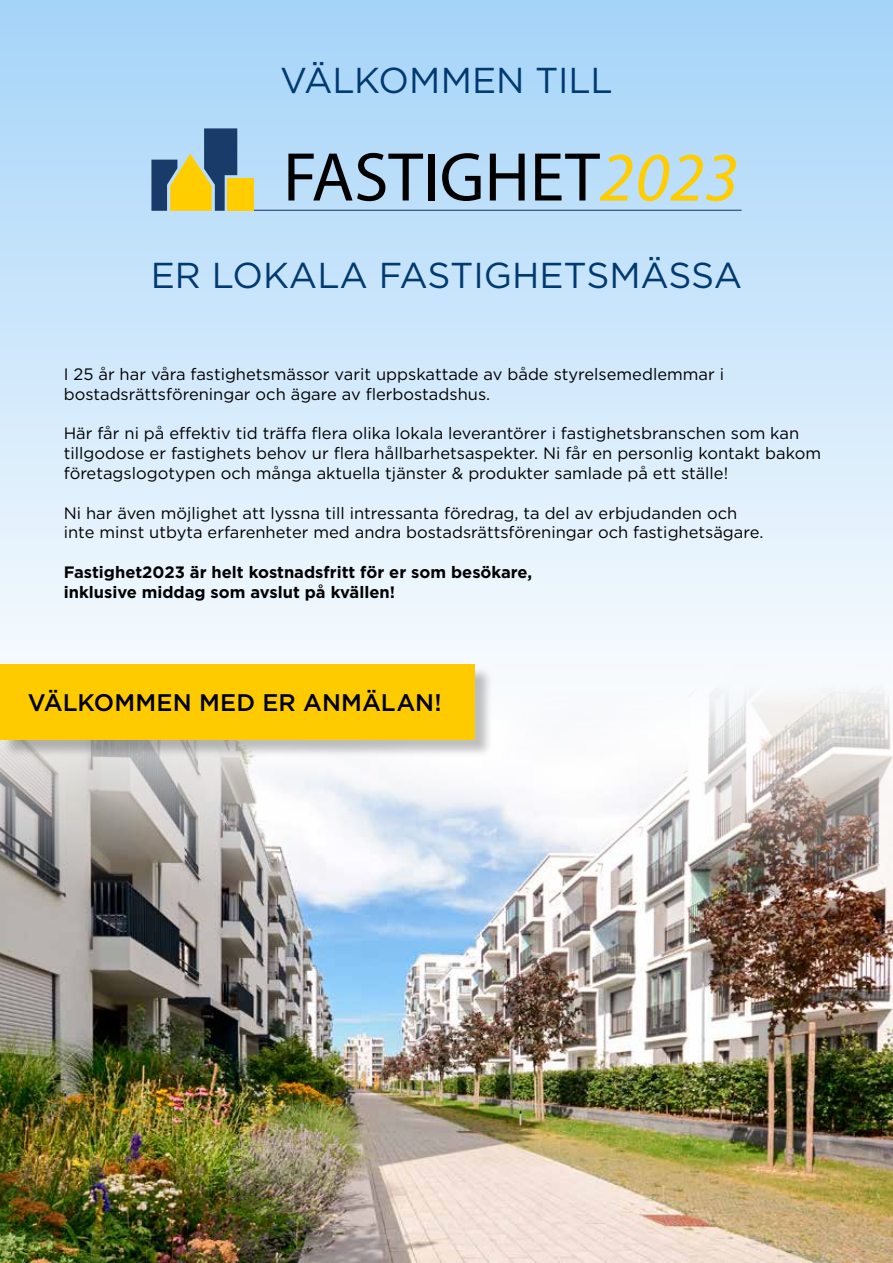
<style>
.page{position:relative;width:893px;height:1263px;background:#fff}
.page>*{position:absolute;margin:0;border:0;box-sizing:border-box;transform-origin:0 0}
.t1{font:69.6px "Myriad Pro";color:#000}
.t2{font:36px "Gotham";letter-spacing:-.005em;color:#003a70}
.t3{font:500 24px "Gotham";letter-spacing:.005em;color:#000}
.t4{font:16.5px/19.8px "Gotham";color:#000}
.t5{font:700 16.5px/19.8px "Gotham";color:#000}
.s1{font-style:italic;color:#ffcd00}
</style>
<div class="page">
<div style="left:0;top:0;width:893px;height:730px;background:linear-gradient(to bottom,#a4d4f9,#fdfefe)"></div>
<img style="left:0;top:664px;width:893px;height:599px">
<div style="left:2px;top:666px;width:491px;height:92px;background:#000;opacity:.25"></div>
<div style="left:0;top:664px;width:474px;height:75px;background:#feca00"></div>
<hr style="left:254px;top:210px;width:487px;height:1px;background:#193b6a">
<div style="left:228px;top:178px;width:26px;height:33px;background:#ffcd00"></div>
<svg style="left:151px;top:128px;width:86px;height:83px;background:#8b9678"></svg>
<h2 class="t2" style="left:280px;top:57px;width:334px">VÄLKOMMEN TILL</h2>
<h1 class="t1" style="left:283px;top:134px;width:457px">FASTIGHET<span class="s1">2023</span></h1>
<h2 class="t2" style="left:151px;top:252px;width:593px">ER LOKALA FASTIGHETSMÄSSA</h2>
<p class="t4" style="left:64px;top:364px;width:662px">I 25 år har våra fastighetsmässor varit uppskattade av både styrelsemedlemmar i bostadsrättsföreningar och ägare av flerbostadshus.</p>
<p class="t4" style="left:64px;top:423px;width:759px">Här får ni på effektiv tid träffa flera olika lokala leverantörer i fastighetsbranschen som kan tillgodose er fastighets behov ur flera hållbarhetsaspekter. Ni får en personlig kontakt bakom företagslogotypen och många aktuella tjänster &amp; produkter samlade på ett ställe!</p>
<p class="t4" style="left:64px;top:502px;width:701px">Ni har även möjlighet att lyssna till intressanta föredrag, ta del av erbjudanden och inte minst utbyta erfarenheter med andra bostadsrättsföreningar och fastighetsägare.</p>
<p class="t5" style="left:64px;top:562px;width:470px">Fastighet2023 är helt kostnadsfritt för er som besökare, inklusive middag som avslut på kvällen!</p>
<h3 class="t3" style="left:28px;top:687px;width:415px">VÄLKOMMEN MED ER ANMÄLAN!</h3>
</div>
